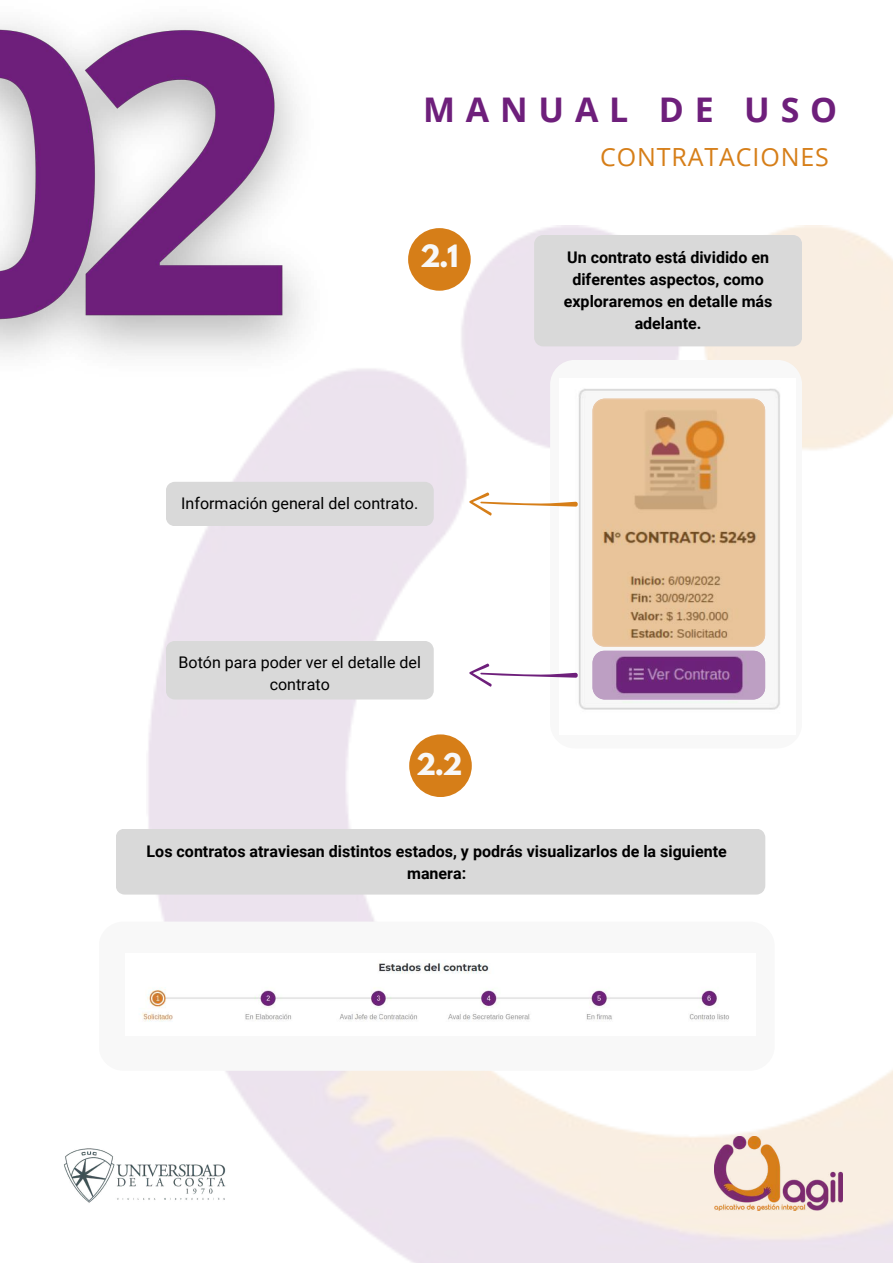
<style>
.page{position:relative;width:893px;height:1263px;background:#fff}
.page>*{position:absolute;margin:0;border:0;box-sizing:border-box;transform-origin:0 0}
.t1{font:700 33.97px "Open Sans";letter-spacing:.32em;color:#6e1f7b}
.t2{font:700 27.22px "League Spartan";color:#f8f8f8}
.t3{font:700 26.55px "League Spartan";color:#f8f8f8}
.t4{font:24.97px "Open Sans";letter-spacing:.035em;color:#d67e18}
.t5{font:700 16.05px/21.9px "Roboto";color:#000;text-align:center}
.t6{font:16.05px/21.9px "Roboto";color:#000;text-align:center}
</style>
<div class="page">
<img style="left:64px;top:1148px;width:82px;height:55px">
<img style="left:146px;top:225px;width:747px;height:1038px">
<div style="left:550px;top:360px;width:252px;height:388px;background:#fff;border-radius:25px"></div>
<div style="left:534px;top:235px;width:268px;height:111px;background:#d9d9d9"></div>
<div style="left:99px;top:921px;width:675px;height:150px;background:#f8f8f8;border-radius:25px"></div>
<div style="left:408px;top:228px;width:63px;height:63px;background:#d67e18;border-radius:50%"></div>
<div style="left:409px;top:734px;width:63px;height:63px;background:#d67e18;border-radius:50%"></div>
<div style="left:116px;top:829px;width:649px;height:65px;background:#d9d9d9"></div>
<img style="left:579px;top:389px;width:201px;height:321px">
<svg style="left:469px;top:492px;width:109px;height:24px"></svg>
<svg style="left:592px;top:399px;width:173px;height:300px;background:#d3ab92"></svg>
<svg style="left:469px;top:663px;width:109px;height:24px"></svg>
<div style="left:379px;top:482px;width:55px;height:44px;background:#d9d9d9"></div>
<div style="left:166px;top:641px;width:268px;height:58px;background:#d9d9d9"></div>
<img style="left:142px;top:963px;width:587px;height:58px">
<img style="left:0;top:21px;width:379px;height:519px">
<h1 class="t1" style="left:423px;top:85px;width:416px">MANUAL DE USO</h1>
<h3 class="t4" style="left:600px;top:139px;width:230px">CONTRATACIONES</h3>
<h2 class="t2" style="left:420px;top:242px;width:40px">2.1</h2>
<p class="t6" style="left:181px;top:493px;width:238px">Información general del contrato.</p>
<p class="t6" style="left:178px;top:651px;width:244px">Botón para poder ver el detalle del contrato</p>
<h3 class="t3" style="left:416px;top:751px;width:48px">2.2</h3>
<p class="t5" style="left:564px;top:247px;width:210px">Un contrato está dividido en diferentes aspectos, como exploraremos en detalle más adelante.</p>
<p class="t5" style="left:147px;top:840px;width:582px">Los contratos atraviesan distintos estados, y podrás visualizarlos de la siguiente manera:</p>
</div>
